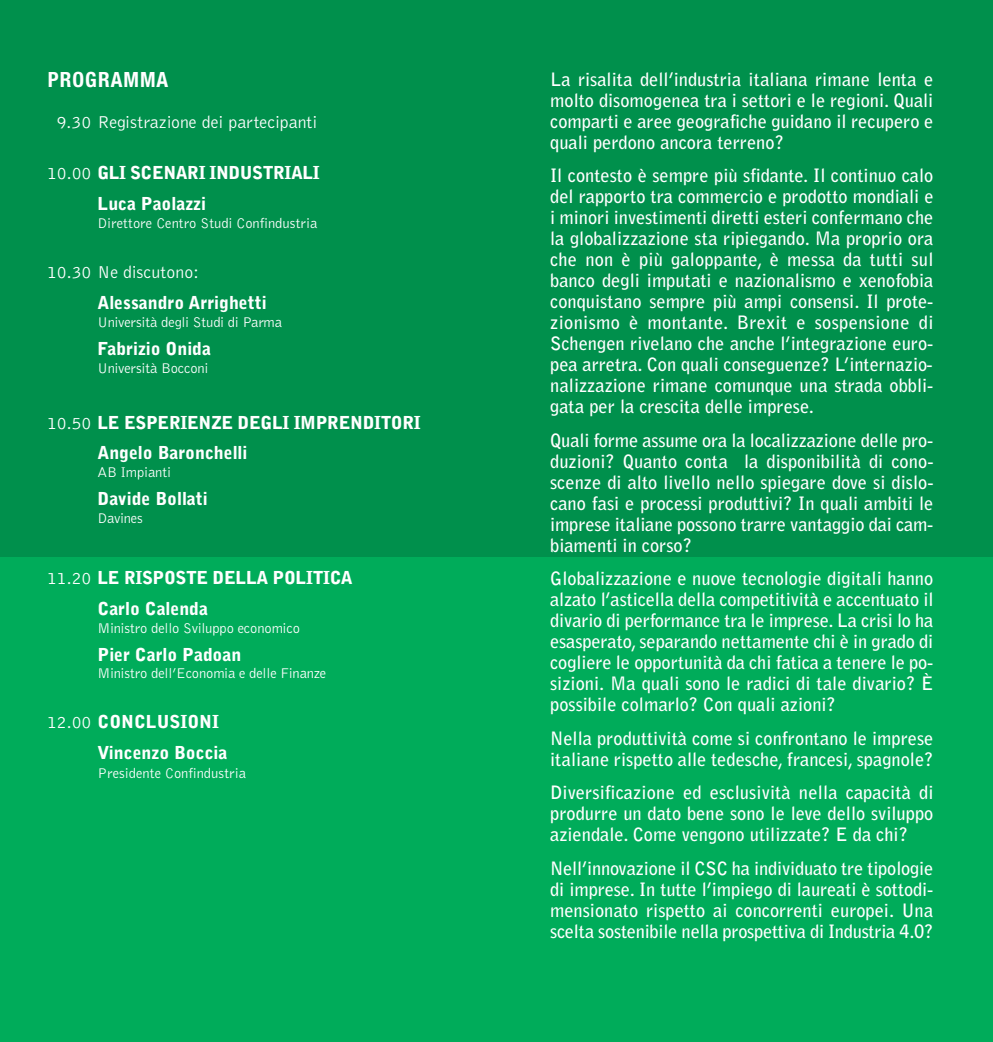
<style>
.page{position:relative;width:993px;height:1042px;background:#fff}
.page>*{position:absolute;margin:0;border:0;box-sizing:border-box;transform-origin:0 0}
.t1{font:700 condensed 21px "Helvetica Neue";letter-spacing:.05em;color:#fff}
.t2{font:700 18.38px/21px "Bell Gothic";color:#fff;text-align:justify}
.t3{font:900 17.85px/31px "Bell Gothic";color:#fff}
.t4{font:900 17.85px/31px "Bell Gothic";letter-spacing:-.02em;color:#fff}
.t5{font:300 17.85px "Bell Gothic";color:#fff}
.t6{font:900 17.85px/31px "Bell Gothic";letter-spacing:-.025em;color:#fff}
.t7{font:300 14.53px "Bell Gothic";letter-spacing:-.01em;color:#fff}
.s1{font-weight:300}
</style>
<div class="page">
<div style="left:0;top:464px;width:992px;height:578px;background:#00ac5a"></div>
<div style="left:0;top:0;width:992px;height:557px;background:#00904c"></div>
<p class="t1" style="left:48px;top:72px;width:122px">PROGRAMMA</p>
<p class="t2" style="left:550px;top:70px;width:384px">La risalita dell’industria italiana rimane lenta e molto disomogenea tra i settori e le regioni. Quali comparti e aree geografiche guidano il recupero e quali perdono ancora terreno?</p>
<p class="t2" style="left:550px;top:167px;width:385px">Il contesto è sempre più sfidante. Il continuo calo del rapporto tra commercio e prodotto mondiali e i minori investimenti diretti esteri confermano che la globalizzazione sta ripiegando. Ma proprio ora che non è più galoppante, è messa da tutti sul banco degli imputati e nazionalismo e xenofobia conquistano sempre più ampi consensi. Il prote&shy;zionismo è montante. Brexit e sospensione di Schengen rivelano che anche l’integrazione euro&shy;pea arretra. Con quali conseguenze? L’internazio&shy;nalizzazione rimane comunque una strada obbli&shy;gata per la crescita delle imprese.</p>
<p class="t2" style="left:550px;top:431px;width:384px">Quali forme assume ora la localizzazione delle pro&shy;duzioni? Quanto conta la disponibilità di cono&shy;scenze di alto livello nello spiegare dove si dislo&shy;cano fasi e processi produttivi? In quali ambiti le imprese italiane possono trarre vantaggio dai cam&shy;biamenti in corso?</p>
<p class="t2" style="left:550px;top:569px;width:384px">Globalizzazione e nuove tecnologie digitali hanno alzato l’asticella della competitività e accentuato il divario di performance tra le imprese. La crisi lo ha esasperato, separando nettamente chi è in grado di cogliere le opportunità da chi fatica a tenere le po&shy;sizioni. Ma quali sono le radici di tale divario? È possibile colmarlo? Con quali azioni?</p>
<p class="t2" style="left:550px;top:729px;width:384px">Nella produttività come si confrontano le imprese italiane rispetto alle tedesche, francesi, spagnole?</p>
<p class="t2" style="left:550px;top:783px;width:384px">Diversificazione ed esclusività nella capacità di produrre un dato bene sono le leve dello sviluppo aziendale. Come vengono utilizzate? E da chi?</p>
<p class="t2" style="left:550px;top:859px;width:384px">Nell’innovazione il CSC ha individuato tre tipologie di imprese. In tutte l’impiego di laureati è sottodi&shy;mensionato rispetto ai concorrenti europei. Una scelta sostenibile nella prospettiva di Industria 4.0?</p>
<p class="t5" style="left:57px;top:116px;width:262px">9.30 Registrazione dei partecipanti</p>
<p class="t6" style="left:97px;top:159px;width:224px;text-indent:-50px"><span class="s1">10.00</span> GLI SCENARI INDUSTRIALI<br>Luca Paolazzi</p>
<p class="t7" style="left:97px;top:217px;width:221px">Direttore Centro Studi Confindustria</p>
<p class="t5" style="left:47px;top:266px;width:153px">10.30 Ne discutono:</p>
<p class="t3" style="left:97px;top:289px;width:170px">Alessandro Arrighetti</p>
<p class="t7" style="left:97px;top:316px;width:186px">Università degli Studi di Parma</p>
<p class="t3" style="left:97px;top:335px;width:115px">Fabrizio Onida</p>
<p class="t7" style="left:97px;top:362px;width:112px">Università Bocconi</p>
<p class="t4" style="left:97px;top:408px;width:325px;text-indent:-50px"><span class="s1">10.50</span> LE ESPERIENZE DEGLI IMPRENDITORI<br>Angelo Baronchelli</p>
<p class="t7" style="left:97px;top:467px;width:75px">AB Impianti</p>
<p class="t3" style="left:97px;top:485px;width:112px">Davide Bollati</p>
<p class="t7" style="left:97px;top:512px;width:47px">Davines</p>
<p class="t4" style="left:97px;top:563px;width:257px;text-indent:-50px"><span class="s1">11.20</span> LE RISPOSTE DELLA POLITICA<br>Carlo Calenda</p>
<p class="t7" style="left:97px;top:622px;width:204px">Ministro dello Sviluppo economico</p>
<p class="t3" style="left:97px;top:640px;width:145px">Pier Carlo Padoan</p>
<p class="t7" style="left:97px;top:668px;width:230px">Ministro dell’Economia e delle Finanze</p>
<p class="t3" style="left:97px;top:707px;width:131px;text-indent:-50px"><span class="s1">12.00</span> CONCLUSIONI<br>Vincenzo Boccia</p>
<p class="t7" style="left:97px;top:768px;width:150px">Presidente Confindustria</p>
</div>
